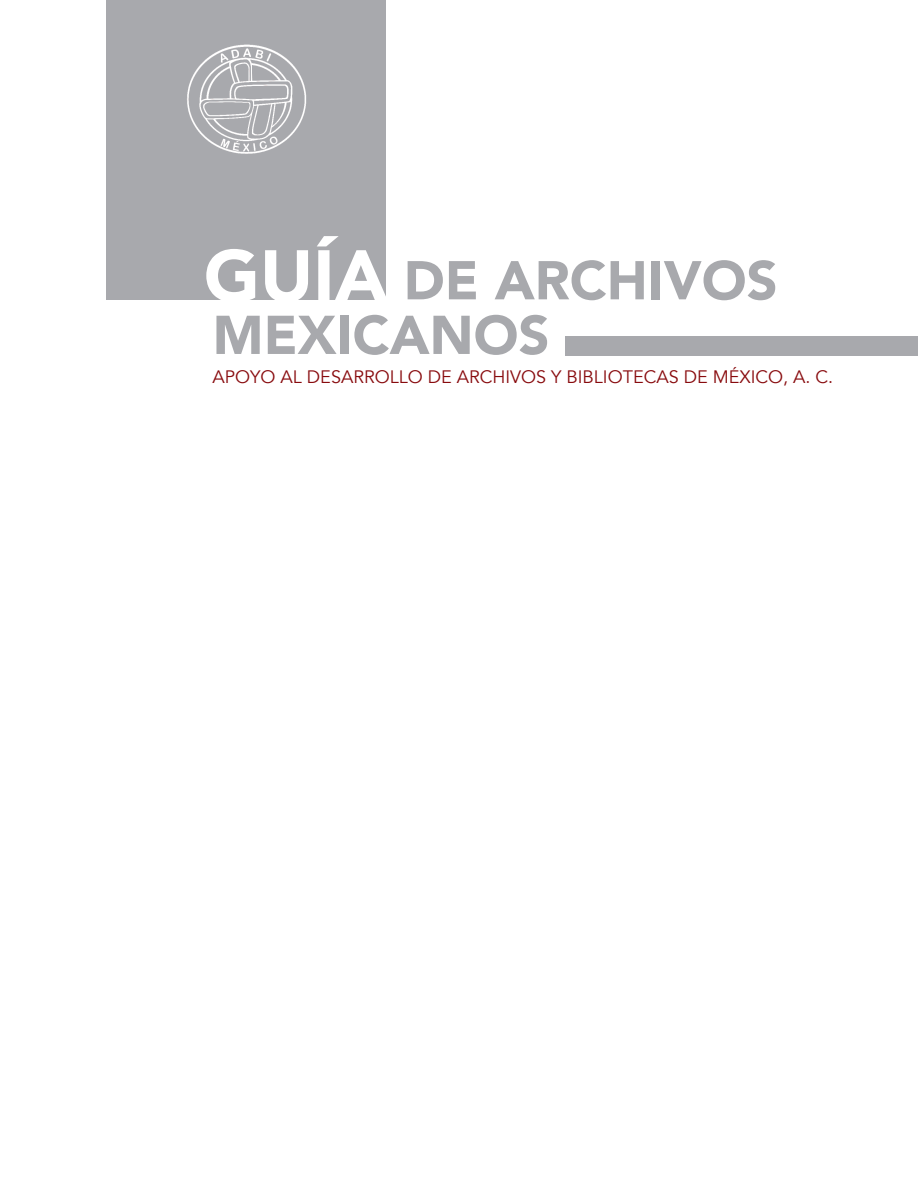
<style>
.page{position:relative;width:918px;height:1188px;background:#fff}
.page>*{position:absolute;margin:0;border:0;box-sizing:border-box;transform-origin:0 0}
.t1{font:900 72px "Avenir";color:#fff}
.t2{font:900 54px "Avenir";color:#a8a9ad}
.SUBTÍTULO{font:18px "Avenir";color:#880b0e}
</style>
<div class="page">
<div style="left:106px;top:0;width:280px;height:300px;background:#a8a9ad"></div>
<div style="left:565px;top:337px;width:353px;height:19px;background:#a8a9ad"></div>
<img style="left:187px;top:44px;width:120px;height:110px">
<p class="t1" style="left:204px;top:214px;width:186px">GUÍA</p>
<p class="t2" style="left:404px;top:234px;width:375px">DE ARCHIVOS</p>
<p class="t2" style="left:213px;top:289px;width:338px">MEXICANOS</p>
<p class="SUBTÍTULO" style="left:213px;top:366px;width:622px">APOYO AL DESARROLLO DE ARCHIVOS Y BIBLIOTECAS DE MÉXICO, A. C.</p>
</div>
